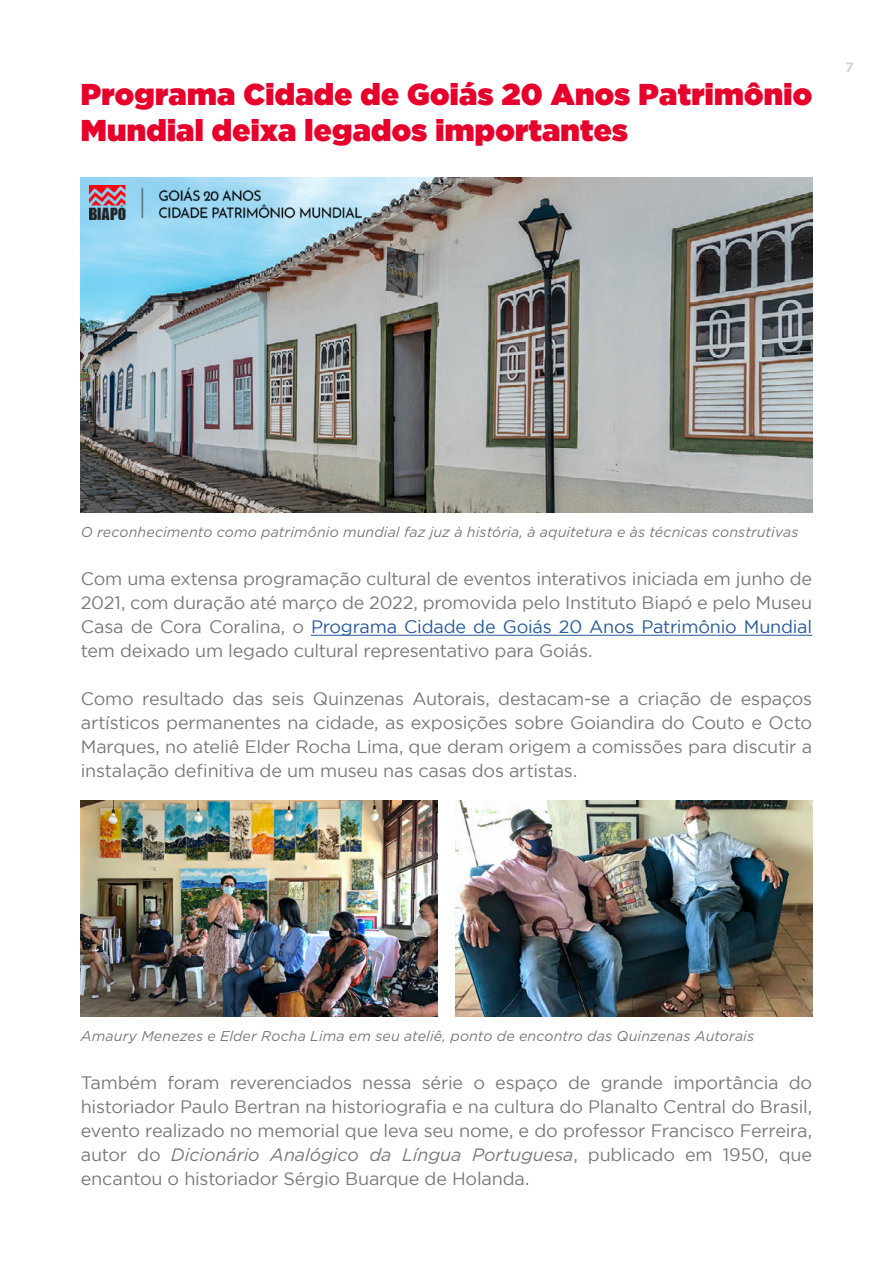
<style>
.page{position:relative;width:893px;height:1263px;background:#fff}
.page>*{position:absolute;margin:0;border:0;box-sizing:border-box;transform-origin:0 0}
.t1{font:30px/36px "Gotham Ultra";letter-spacing:.01em;color:#e6002b}
.t2{font:18px/24px "Gotham";letter-spacing:-.01em;color:#7a7a7a;text-align:justify}
.t3{font:italic 14.25px "Gotham";letter-spacing:.005em;color:#7a7a7a}
.t4{font:700 13.5px "Gotham";color:#d4d4d4}
.s1{color:#275b9b}
.s2{font-style:italic}
</style>
<div class="page">
<hr style="left:311px;top:635px;width:501px;height:1px;background:#275b9b">
<img style="left:81px;top:177px;width:731px;height:335px">
<img style="left:89px;top:185px;width:272px;height:34px">
<img style="left:81px;top:801px;width:357px;height:216px">
<img style="left:455px;top:800px;width:357px;height:217px">
<h1 class="t1" style="left:81px;top:75px;width:733px">Programa Cidade de Goiás 20 Anos Patrimônio<br>Mundial deixa legados importantes</h1>
<p class="t4" style="left:845px;top:59px;width:10px">7</p>
<p class="t3" style="left:81px;top:524px;width:719px">O reconhecimento como patrimônio mundial faz juz à história, à aquitetura e às técnicas construtivas</p>
<p class="t2" style="left:81px;top:566px;width:733px">Com uma extensa programação cultural de eventos interativos iniciada em junho de 2021, com duração até março de 2022, promovida pelo Instituto Biapó e pelo Museu Casa de Cora Coralina, o <span class="s1">Programa Cidade de Goiás 20 Anos Patrimônio Mundial </span>tem deixado um legado cultural representativo para Goiás.</p>
<p class="t2" style="left:81px;top:686px;width:733px">Como resultado das seis Quinzenas Autorais, destacam-se a criação de espaços artísticos permanentes na cidade, as exposições sobre Goiandira do Couto e Octo Marques, no ateliê Elder Rocha Lima, que deram origem a comissões para discutir a instalação definitiva de um museu nas casas dos artistas.</p>
<p class="t3" style="left:81px;top:1028px;width:675px">Amaury Menezes e Elder Rocha Lima em seu ateliê, ponto de encontro das Quinzenas Autorais</p>
<p class="t2" style="left:81px;top:1070px;width:733px">Também foram reverenciados nessa série o espaço de grande importância do historiador Paulo Bertran na historiografia e na cultura do Planalto Central do Brasil, evento realizado no memorial que leva seu nome, e do professor Francisco Ferreira, autor do <span class="s2">Dicionário Analógico da Língua Portuguesa</span>, publicado em 1950, que encantou o historiador Sérgio Buarque de Holanda.</p>
</div>
